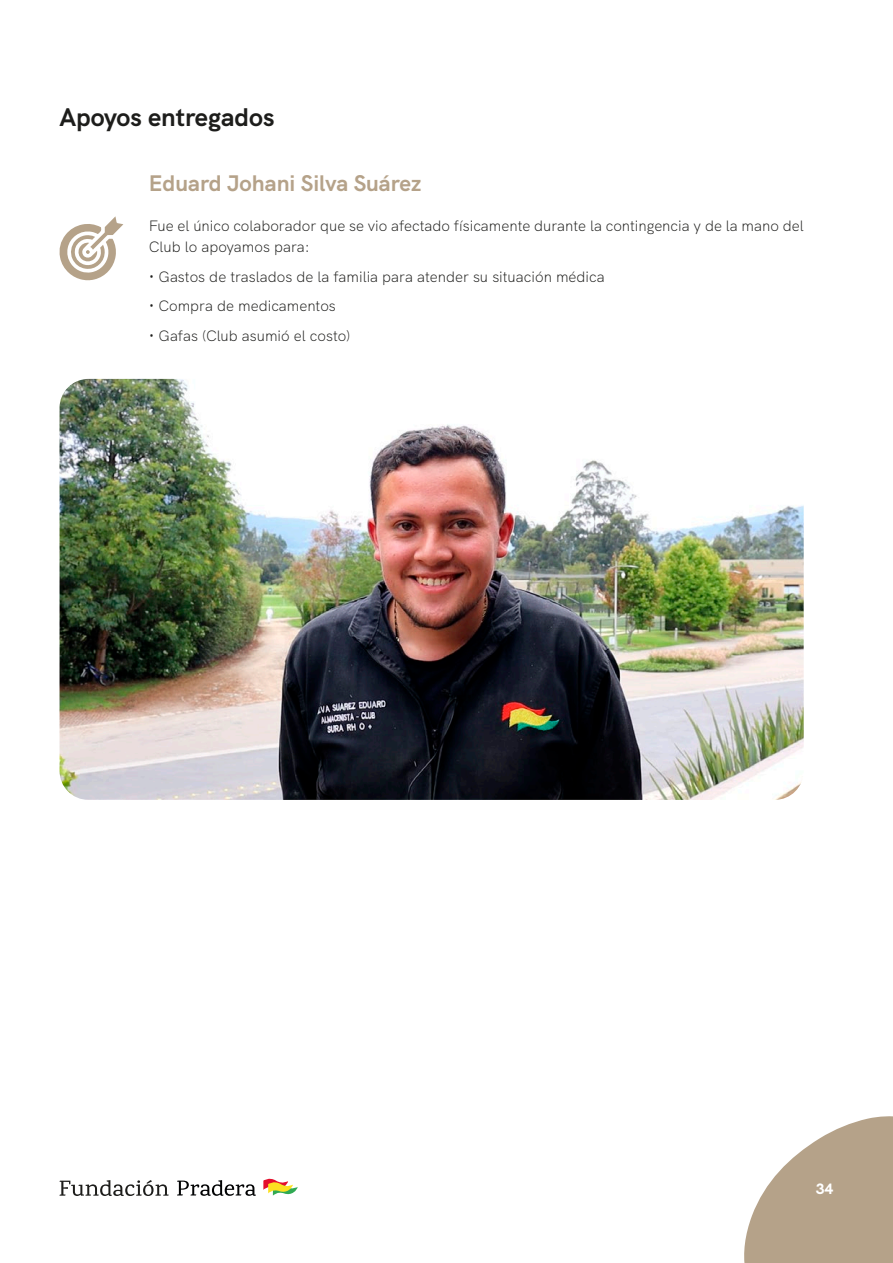
<style>
.page{position:relative;width:893px;height:1263px;background:#fff}
.page>*{position:absolute;margin:0;border:0;box-sizing:border-box;transform-origin:0 0}
.t1{font:700 25.5px "HK Grotesk";color:#1d1d1b}
.t2{font:700 22.5px "HK Grotesk";color:#b5a289}
.t3{font:300 15px/21px "HK Grotesk";color:#1d1d1b}
.t4{font:800 15px "HK Grotesk";color:#fff}
.s1{font-family:"Open Sans"}
</style>
<div class="page">
<svg style="left:744px;top:1116px;width:149px;height:147px"></svg>
<svg style="left:263px;top:1178px;width:35px;height:18px"></svg>
<svg style="left:177px;top:1180px;width:79px;height:16px"></svg>
<svg style="left:60px;top:1180px;width:109px;height:16px"></svg>
<img style="left:60px;top:379px;width:744px;height:421px">
<svg style="left:59px;top:216px;width:64px;height:64px"></svg>
<h1 class="t1" style="left:60px;top:98px;width:216px">Apoyos entregados</h1>
<h2 class="t2" style="left:149px;top:166px;width:274px">Eduard Johani Silva Suárez</h2>
<p class="t3" style="left:149px;top:214px;width:656px">Fue el único colaborador que se vio afectado físicamente durante la contingencia y de la mano del<br>Club lo apoyamos para:</p>
<p class="t3" style="left:149px;top:265px;width:457px"><span class="s1">•</span> Gastos de traslados de la familia para atender su situación médica</p>
<p class="t3" style="left:149px;top:294px;width:189px"><span class="s1">•</span> Compra de medicamentos</p>
<p class="t3" style="left:149px;top:324px;width:203px"><span class="s1">•</span> Gafas (Club asumió el costo)</p>
<p class="t4" style="left:816px;top:1177px;width:19px">34</p>
</div>
